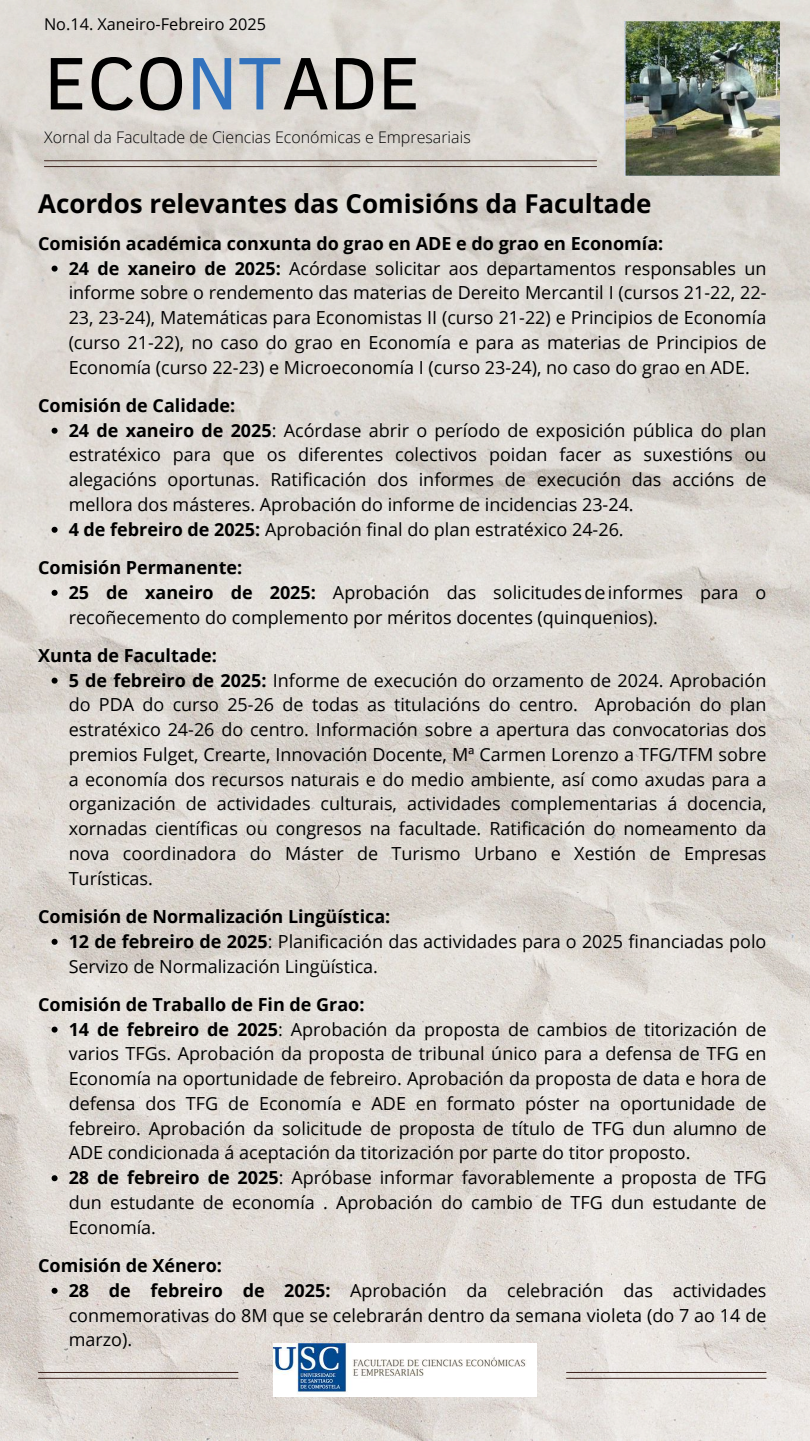
<style>
.page{position:relative;width:810px;height:1441px;background:#fff}
.page>*{position:absolute;margin:0;border:0;box-sizing:border-box;transform-origin:0 0}
.t1{font:76px "Clear Sans";color:#000}
.t2{font:700 26px "Open Sans";color:#000}
.t3{font:18px/24.8px "Open Sans";color:#000}
.t4{font:16.3px "Open Sans";color:#000}
.t5{font:300 16px "Open Sans";color:#000}
.s1{color:#3272bd}
.s2{font-weight:700}
</style>
<div class="page">
<img style="left:0;top:0;width:810px;height:1440px">
<hr style="left:567px;top:1377px;width:199px;height:1px;background:#3e251e">
<hr style="left:567px;top:1371px;width:199px;height:1px;background:#3e251e">
<hr style="left:44px;top:166px;width:553px;height:1px;background:#3e251e">
<hr style="left:44px;top:160px;width:553px;height:1px;background:#3e251e">
<hr style="left:38px;top:1377px;width:200px;height:1px;background:#3e251e">
<hr style="left:38px;top:1371px;width:200px;height:1px;background:#3e251e">
<img style="left:625px;top:22px;width:154px;height:153px">
<img style="left:273px;top:1343px;width:264px;height:52px">
<svg style="left:52px;top:265px;width:6px;height:6px"></svg>
<svg style="left:52px;top:427px;width:6px;height:6px"></svg>
<svg style="left:52px;top:526px;width:6px;height:6px"></svg>
<svg style="left:52px;top:589px;width:6px;height:6px"></svg>
<svg style="left:52px;top:677px;width:6px;height:6px"></svg>
<svg style="left:52px;top:938px;width:6px;height:6px"></svg>
<svg style="left:52px;top:1026px;width:6px;height:6px"></svg>
<svg style="left:52px;top:1174px;width:6px;height:6px"></svg>
<svg style="left:52px;top:1287px;width:6px;height:6px"></svg>
<p class="t4" style="left:44px;top:12px;width:224px">No.14. Xaneiro-Febreiro 2025</p>
<h1 class="t1" style="left:44px;top:28px;width:378px">ECO<span class="s1">NT</span>ADE</h1>
<p class="t5" style="left:44px;top:126px;width:428px">Xornal da Facultade de Ciencias Económicas e Empresariais</p>
<h2 class="t2" style="left:38px;top:185px;width:615px">Acordos relevantes das Comisións da Facultade</h2>
<p class="t3" style="left:69px;top:230px;width:699px;text-indent:-31px"><span class="s2">Comisión académica conxunta do grao en ADE e do grao en Economía:<br>24 de xaneiro de 2025:</span> Acórdase solicitar aos departamentos responsables un informe sobre o rendemento das materias de Dereito Mercantil I (cursos 21-22, 22- 23, 23-24), Matemáticas para Economistas II (curso 21-22) e Principios de Economía (curso 21-22), no caso do grao en Economía e para as materias de Principios de Economía (curso 22-23) e Microeconomía I (curso 23-24), no caso do grao en ADE.</p>
<p class="t3" style="left:69px;top:392px;width:699px;text-indent:-31px"><span class="s2">Comisión de Calidade:<br>24 de xaneiro de 2025</span>: Acórdase abrir o período de exposición pública do plan estratéxico para que os diferentes colectivos poidan facer as suxestións ou alegacións oportunas. Ratificación dos informes de execución das accións de mellora dos másteres. Aprobación do informe de incidencias 23-24.<br><span class="s2">4 de febreiro de 2025:</span> Aprobación final do plan estratéxico 24-26.</p>
<p class="t3" style="left:69px;top:554px;width:699px;text-indent:-31px"><span class="s2">Comisión Permanente:<br>25 de xaneiro de 2025:</span> Aprobación das solicitudesdeinformes para o recoñecemento do complemento por méritos docentes (quinquenios).</p>
<p class="t3" style="left:69px;top:642px;width:699px;text-indent:-31px"><span class="s2">Xunta de Facultade:<br>5 de febreiro de 2025:</span> Informe de execución do orzamento de 2024. Aprobación do PDA do curso 25-26 de todas as titulacións do centro. Aprobación do plan estratéxico 24-26 do centro. Información sobre a apertura das convocatorias dos premios Fulget, Crearte, Innovación Docente, Mª Carmen Lorenzo a TFG/TFM sobre a economía dos recursos naturais e do medio ambiente, así como axudas para a organización de actividades culturais, actividades complementarias á docencia, xornadas científicas ou congresos na facultade. Ratificación do nomeamento da nova coordinadora do Máster de Turismo Urbano e Xestión de Empresas Turísticas.</p>
<p class="t3" style="left:69px;top:903px;width:699px;text-indent:-31px"><span class="s2">Comisión de Normalización Lingüística:<br>12 de febreiro de 2025</span>: Planificación das actividades para o 2025 financiadas polo<br>Servizo de Normalización Lingüística.</p>
<p class="t3" style="left:69px;top:991px;width:699px;text-indent:-31px"><span class="s2">Comisión de Traballo de Fin de Grao:<br>14 de febreiro de 2025</span>: Aprobación da proposta de cambios de titorización de varios TFGs. Aprobación da proposta de tribunal único para a defensa de TFG en Economía na oportunidade de febreiro. Aprobación da proposta de data e hora de defensa dos TFG de Economía e ADE en formato póster na oportunidade de febreiro. Aprobación da solicitude de proposta de título de TFG dun alumno de ADE condicionada á aceptación da titorización por parte do titor proposto.<br><span class="s2">28 de febreiro de 2025</span>: Apróbase informar favorablemente a proposta de TFG dun estudante de economía . Aprobación do cambio de TFG dun estudante de Economía.</p>
<p class="t3" style="left:69px;top:1252px;width:699px;text-indent:-31px"><span class="s2">Comisión de Xénero:<br>28 de febreiro de 2025:</span> Aprobación da celebración das actividades conmemorativas do 8M que se celebrarán dentro da semana violeta (do 7 ao 14 de marzo).</p>
</div>
